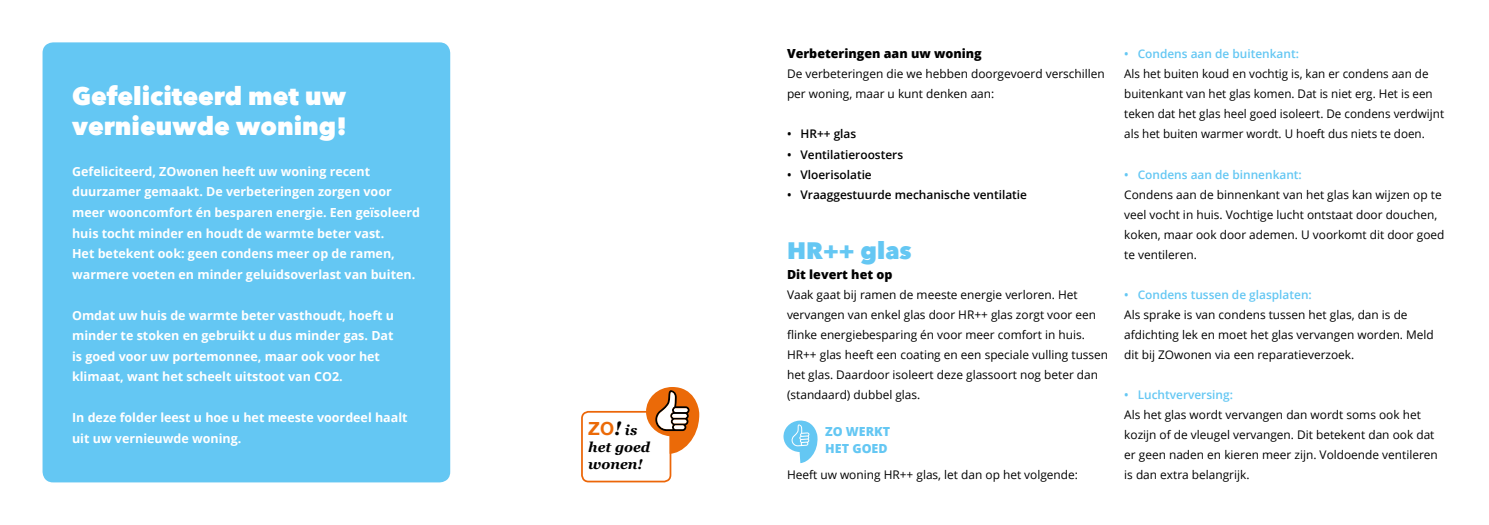
<style>
.page{position:relative;width:1489px;height:525px;background:#fff}
.page>*{position:absolute;margin:0;border:0;box-sizing:border-box;transform-origin:0 0}
.t1{font:800 25px/30px "Avenir Next";color:#fff}
.t2{font:800 23.75px "Avenir Next";color:#64c7f3}
.t3{font:700 18px "Helvetica Neue LT Com";color:#eb6a08}
.t4{font:italic 700 14px/16.9px "Georgia";color:#000}
.t5{font:700 12.5px/20.5px "Open Sans";color:#fff}
.t6{font:800 12.5px "Open Sans";color:#000}
.t7{font:800 12.5px/16.2px "Open Sans";color:#64c7f3}
.t8{font:11.88px/20px "Open Sans";color:#000}
.t9{font:600 11.88px "Open Sans";color:#64c7f3}
.t10{font:600 11.88px "Open Sans";color:#000}
.s1{font-size:19.38px}
</style>
<div class="page">
<div style="left:43px;top:42px;width:407px;height:440px;background:#64c7f3;border-radius:11px"></div>
<svg style="left:783px;top:420px;width:35px;height:43px"></svg>
<div style="left:581px;top:410px;width:90px;height:72px;border:2px solid #ec6608;border-radius:7px"></div>
<svg style="left:646px;top:387px;width:53px;height:66px"></svg>
<h1 class="t1" style="left:72px;top:81px;width:277px">Gefeliciteerd met uw vernieuwde woning!</h1>
<p class="t5" style="left:72px;top:161px;width:349px">Gefeliciteerd, ZOwonen heeft uw woning recent duurzamer gemaakt. De verbeteringen zorgen voor meer wooncomfort én besparen energie. Een geïsoleerd huis tocht minder en houdt de warmte beter vast.<br>Het betekent ook: geen condens meer op de ramen, warmere voeten en minder geluidsoverlast van buiten.</p>
<p class="t5" style="left:72px;top:304px;width:323px">Omdat uw huis de warmte beter vasthoudt, hoeft u minder te stoken en gebruikt u dus minder gas. Dat is goed voor uw portemonnee, maar ook voor het klimaat, want het scheelt uitstoot van CO2.</p>
<p class="t5" style="left:72px;top:407px;width:337px">In deze folder leest u hoe u het meeste voordeel haalt uit uw vernieuwde woning.</p>
<p class="t4" style="left:588px;top:421px;width:63px;text-indent:26px"><span class="s1">!</span>is het goed wonen!</p>
<h3 class="t3" style="left:588px;top:417px;width:27px">ZO</h3>
<p class="t6" style="left:787px;top:44px;width:196px">Verbeteringen aan uw woning</p>
<p class="t8" style="left:787px;top:64px;width:319px">De verbeteringen die we hebben doorgevoerd verschillen per woning, maar u kunt denken aan:</p>
<p class="t10" style="left:787px;top:126px;width:71px">• HR++ glas</p>
<p class="t10" style="left:787px;top:146px;width:118px">• Ventilatieroosters</p>
<p class="t10" style="left:787px;top:166px;width:86px">• Vloerisolatie</p>
<p class="t10" style="left:787px;top:186px;width:241px">• Vraaggestuurde mechanische ventilatie</p>
<h2 class="t2" style="left:787px;top:235px;width:126px">HR++ glas</h2>
<p class="t6" style="left:787px;top:264px;width:107px">Dit levert het op</p>
<p class="t8" style="left:787px;top:284px;width:323px">Vaak gaat bij ramen de meeste energie verloren. Het vervangen van enkel glas door HR++ glas zorgt voor een flinke energiebesparing én voor meer comfort in huis.<br>HR++ glas heeft een coating en een speciale vulling tussen het glas. Daardoor isoleert deze glassoort nog beter dan (standaard) dubbel glas.</p>
<p class="t7" style="left:825px;top:422px;width:66px">ZO WERKT<br>HET GOED</p>
<p class="t8" style="left:787px;top:464px;width:292px">Heeft uw woning HR++ glas, let dan op het volgende:</p>
<p class="t9" style="left:1124px;top:46px;width:176px">• Condens aan de buitenkant:</p>
<p class="t8" style="left:1124px;top:64px;width:321px">Als het buiten koud en vochtig is, kan er condens aan de buitenkant van het glas komen. Dat is niet erg. Het is een teken dat het glas heel goed isoleert. De condens verdwijnt als het buiten warmer wordt. U hoeft dus niets te doen.</p>
<p class="t9" style="left:1124px;top:166px;width:179px">• Condens aan de binnenkant:</p>
<p class="t8" style="left:1124px;top:184px;width:322px">Condens aan de binnenkant van het glas kan wijzen op te veel vocht in huis. Vochtige lucht ontstaat door douchen, koken, maar ook door ademen. U voorkomt dit door goed te ventileren.</p>
<p class="t9" style="left:1124px;top:286px;width:189px">• Condens tussen de glasplaten:</p>
<p class="t8" style="left:1124px;top:304px;width:311px">Als sprake is van condens tussen het glas, dan is de afdichting lek en moet het glas vervangen worden. Meld dit bij ZOwonen via een reparatieverzoek.</p>
<p class="t9" style="left:1124px;top:386px;width:110px">• Luchtverversing:</p>
<p class="t8" style="left:1124px;top:404px;width:315px">Als het glas wordt vervangen dan wordt soms ook het kozijn of de vleugel vervangen. Dit betekent dan ook dat er geen naden en kieren meer zijn. Voldoende ventileren is dan extra belangrijk.</p>
</div>
